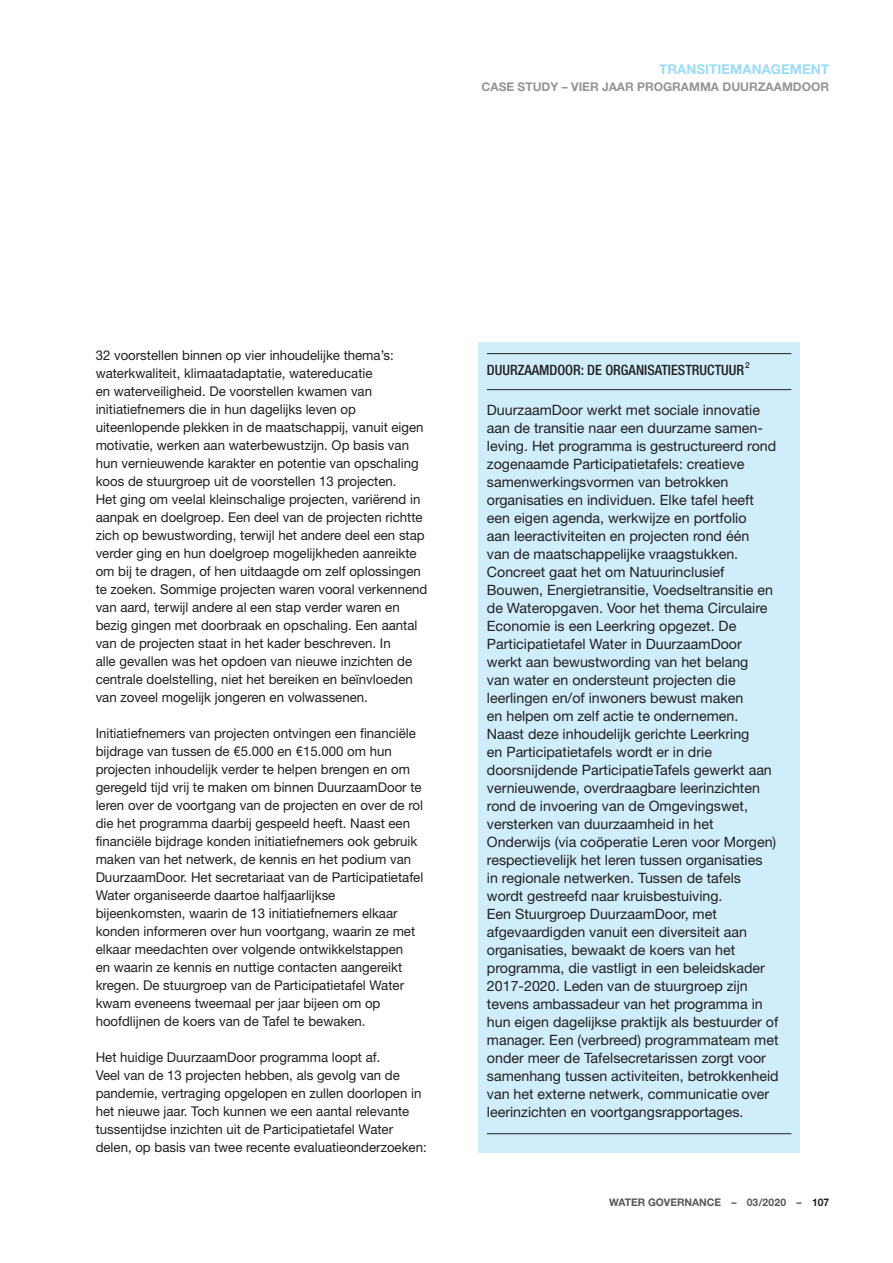
<style>
.page{position:relative;width:893px;height:1263px;background:#fff}
.page>*{position:absolute;margin:0;border:0;box-sizing:border-box;transform-origin:0 0}
.t1{font:14.25px/18px "Helvetica Neue";color:#231f20}
.t2{font:500 condensed 14.25px "Helvetica Neue";color:#231f20}
.t3{font:13.5px/18px "Helvetica Neue";color:#231f20}
.t4{font:700 13.5px "Helvetica Neue";color:#9cdcf8}
.t5{font:700 12px "Helvetica Neue";color:#939598}
.t6{font:700 10.5px "Helvetica Neue";color:#57585a}
.s1{color:#231f20}
</style>
<div class="page">
<div style="left:478px;top:342px;width:322px;height:810px;background:#cfedfb"></div>
<hr style="left:487px;top:353px;width:304px;height:1px;background:#231f20">
<hr style="left:487px;top:389px;width:304px;height:1px;background:#231f20">
<hr style="left:487px;top:1133px;width:304px;height:1px;background:#231f20">
<p class="t4" style="left:659px;top:61px;width:171px">TRANSITIEMANAGEMENT</p>
<p class="t5" style="left:482px;top:80px;width:349px">CASE STUDY – VIER JAAR PROGRAMMA DUURZAAMDOOR</p>
<p class="t3" style="left:96px;top:346px;width:333px">32 voorstellen binnen op vier inhoudelijke thema’s: waterkwaliteit, klimaatadaptatie, watereducatie<br>en waterveiligheid. De voorstellen kwamen van initiatiefnemers die in hun dagelijks leven op uiteenlopende plekken in de maatschappij, vanuit eigen motivatie, werken aan waterbewustzijn. Op basis van hun vernieuwende karakter en potentie van opschaling koos de stuurgroep uit de voorstellen 13 projecten.<br>Het ging om veelal kleinschalige projecten, variërend in aanpak en doelgroep. Een deel van de projecten richtte zich op bewustwording, terwijl het andere deel een stap verder ging en hun doelgroep mogelijkheden aanreikte om bij te dragen, of hen uitdaagde om zelf oplossingen te zoeken. Sommige projecten waren vooral verkennend van aard, terwijl andere al een stap verder waren en bezig gingen met doorbraak en opschaling. Een aantal van de projecten staat in het kader beschreven. In<br>alle gevallen was het opdoen van nieuwe inzichten de centrale doelstelling, niet het bereiken en beïnvloeden van zoveel mogelijk jongeren en volwassenen.</p>
<p class="t3" style="left:96px;top:724px;width:329px">Initiatiefnemers van projecten ontvingen een financiële bijdrage van tussen de €5.000 en €15.000 om hun projecten inhoudelijk verder te helpen brengen en om geregeld tijd vrij te maken om binnen DuurzaamDoor te leren over de voortgang van de projecten en over de rol die het programma daarbij gespeeld heeft. Naast een financiële bijdrage konden initiatiefnemers ook gebruik maken van het netwerk, de kennis en het podium van DuurzaamDoor. Het secretariaat van de Participatietafel Water organiseerde daartoe halfjaarlijkse bijeenkomsten, waarin de 13 initiatiefnemers elkaar konden informeren over hun voortgang, waarin ze met elkaar meedachten over volgende ontwikkelstappen<br>en waarin ze kennis en nuttige contacten aangereikt kregen. De stuurgroep van de Participatietafel Water kwam eveneens tweemaal per jaar bijeen om op hoofdlijnen de koers van de Tafel te bewaken.</p>
<p class="t3" style="left:96px;top:1048px;width:333px">Het huidige DuurzaamDoor programma loopt af.<br>Veel van de 13 projecten hebben, als gevolg van de pandemie, vertraging opgelopen en zullen doorlopen in het nieuwe jaar. Toch kunnen we een aantal relevante tussentijdse inzichten uit de Participatietafel Water delen, op basis van twee recente evaluatieonderzoeken:</p>
<p class="t2" style="left:487px;top:361px;width:264px">DUURZAAMDOOR: DE ORGANISATIESTRUCTUUR<sup>2</sup></p>
<p class="t1" style="left:487px;top:401px;width:293px">DuurzaamDoor werkt met sociale innovatie aan de transitie naar een duurzame samen&shy;leving. Het programma is gestructureerd rond zogenaamde Participatietafels: creatieve samenwerkingsvormen van betrokken organisaties en individuen. Elke tafel heeft een eigen agenda, werkwijze en portfolio<br>aan leeractiviteiten en projecten rond één<br>van de maatschappelijke vraagstukken.<br>Concreet gaat het om Natuurinclusief Bouwen, Energietransitie, Voedseltransitie en de Wateropgaven. Voor het thema Circulaire Economie is een Leerkring opgezet. De Participatietafel Water in DuurzaamDoor werkt aan bewustwording van het belang<br>van water en ondersteunt projecten die leerlingen en/of inwoners bewust maken<br>en helpen om zelf actie te ondernemen.<br>Naast deze inhoudelijk gerichte Leerkring<br>en Participatietafels wordt er in drie doorsnijdende ParticipatieTafels gewerkt aan vernieuwende, overdraagbare leerinzichten rond de invoering van de Omgevingswet, versterken van duurzaamheid in het Onderwijs (via coöperatie Leren voor Morgen) respectievelijk het leren tussen organisaties<br>in regionale netwerken. Tussen de tafels wordt gestreefd naar kruisbestuiving.<br>Een Stuurgroep DuurzaamDoor, met afgevaardigden vanuit een diversiteit aan organisaties, bewaakt de koers van het programma, die vastligt in een beleidskader 2017-2020. Leden van de stuurgroep zijn tevens ambassadeur van het programma in hun eigen dagelijkse praktijk als bestuurder of manager. Een (verbreed) programmateam met onder meer de Tafelsecretarissen zorgt voor samenhang tussen activiteiten, betrokkenheid van het externe netwerk, communicatie over leerinzichten en voortgangsrapportages.</p>
<p class="t6" style="left:609px;top:1196px;width:222px">WATER GOVERNANCE – 03/2020 – <span class="s1">107</span></p>
</div>
